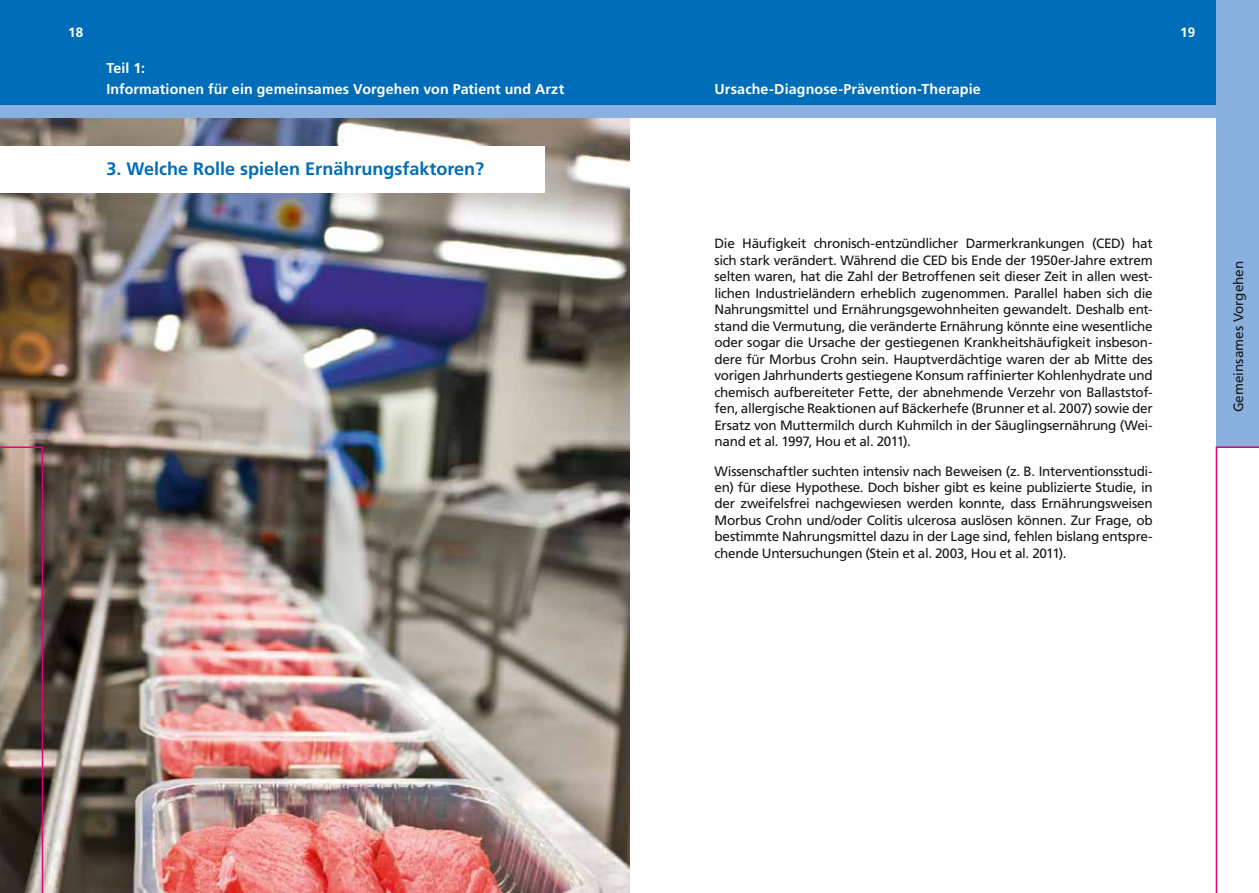
<style>
.page{position:relative;width:1259px;height:893px;background:#fff}
.page>*{position:absolute;margin:0;border:0;box-sizing:border-box;transform-origin:0 0}
.t1{font:700 18px "Frutiger LT Std";color:#006db8}
.t2{font:700 14.25px/21px "Frutiger LT Std";letter-spacing:.01em;color:#fff}
.t3{font:13.5px/16.5px "Frutiger LT Std";letter-spacing:-.02em;color:#181716;text-align:justify}
.t4{font:13.5px "Frutiger LT Std";color:#181716}
.t5{font:700 13.5px "Frutiger LT Std";color:#fff}
</style>
<div class="page">
<img style="left:0;top:118px;width:629px;height:775px">
<div style="left:0;top:146px;width:544px;height:46px;background:#fff"></div>
<div style="left:617px;top:0;width:642px;height:106px;background:#006db8"></div>
<div style="left:617px;top:105px;width:642px;height:13px;background:#89b0de"></div>
<div style="left:1216px;top:0;width:43px;height:446px;background:#89b0de"></div>
<svg style="left:1215px;top:446px;width:44px;height:447px"></svg>
<div style="left:0;top:0;width:642px;height:106px;background:#006db8"></div>
<div style="left:0;top:105px;width:642px;height:13px;background:#89b0de"></div>
<svg style="left:0;top:446px;width:43px;height:447px;background:#77665d"></svg>
<p class="t5" style="left:68px;top:25px;width:17px">18</p>
<p class="t2" style="left:106px;top:57px;width:459px">Teil 1:<br>Informationen für ein gemeinsames Vorgehen von Patient und Arzt</p>
<h1 class="t1" style="left:106px;top:158px;width:379px">3. Welche Rolle spielen Ernährungsfaktoren?</h1>
<p class="t2" style="left:714px;top:78px;width:268px">Ursache-Diagnose-Prävention-Therapie</p>
<p class="t5" style="left:1180px;top:25px;width:17px">19</p>
<p class="t3" style="left:714px;top:235px;width:440px">Die Häufigkeit chronisch-entzündlicher Darmerkrankungen (CED) hat sich stark verändert. Während die CED bis Ende der 1950er-Jahre extrem selten waren, hat die Zahl der Betroffenen seit dieser Zeit in allen west&shy;lichen Industrieländern erheblich zugenommen. Parallel haben sich die Nahrungsmittel und Ernährungsgewohnheiten gewandelt. Deshalb ent&shy;stand die Vermutung, die veränderte Ernährung könnte eine wesentliche oder sogar die Ursache der gestiegenen Krankheitshäufigkeit insbeson&shy;dere für Morbus Crohn sein. Hauptverdächtige waren der ab Mitte des vorigen Jahrhunderts gestiegene Konsum raffinierter Kohlenhydrate und chemisch aufbereiteter Fette, der abnehmende Verzehr von Ballaststof&shy;fen, allergische Reaktionen auf Bäckerhefe (Brunner et al. 2007) sowie der Ersatz von Muttermilch durch Kuhmilch in der Säuglingsernährung (Wei&shy;nand et al. 1997, Hou et al. 2011).</p>
<p class="t3" style="left:714px;top:463px;width:439px">Wissenschaftler suchten intensiv nach Beweisen (z. B. Interventionsstudi&shy;en) für diese Hypothese. Doch bisher gibt es keine publizierte Studie, in der zweifelsfrei nachgewiesen werden konnte, dass Ernährungsweisen Morbus Crohn und/oder Colitis ulcerosa auslösen können. Zur Frage, ob bestimmte Nahrungsmittel dazu in der Lage sind, fehlen bislang entspre&shy;chende Untersuchungen (Stein et al. 2003, Hou et al. 2011).</p>
<p class="t4" style="left:1230px;top:412px;width:153px;rotate:-90deg">Gemeinsames Vorgehen</p>
</div>
